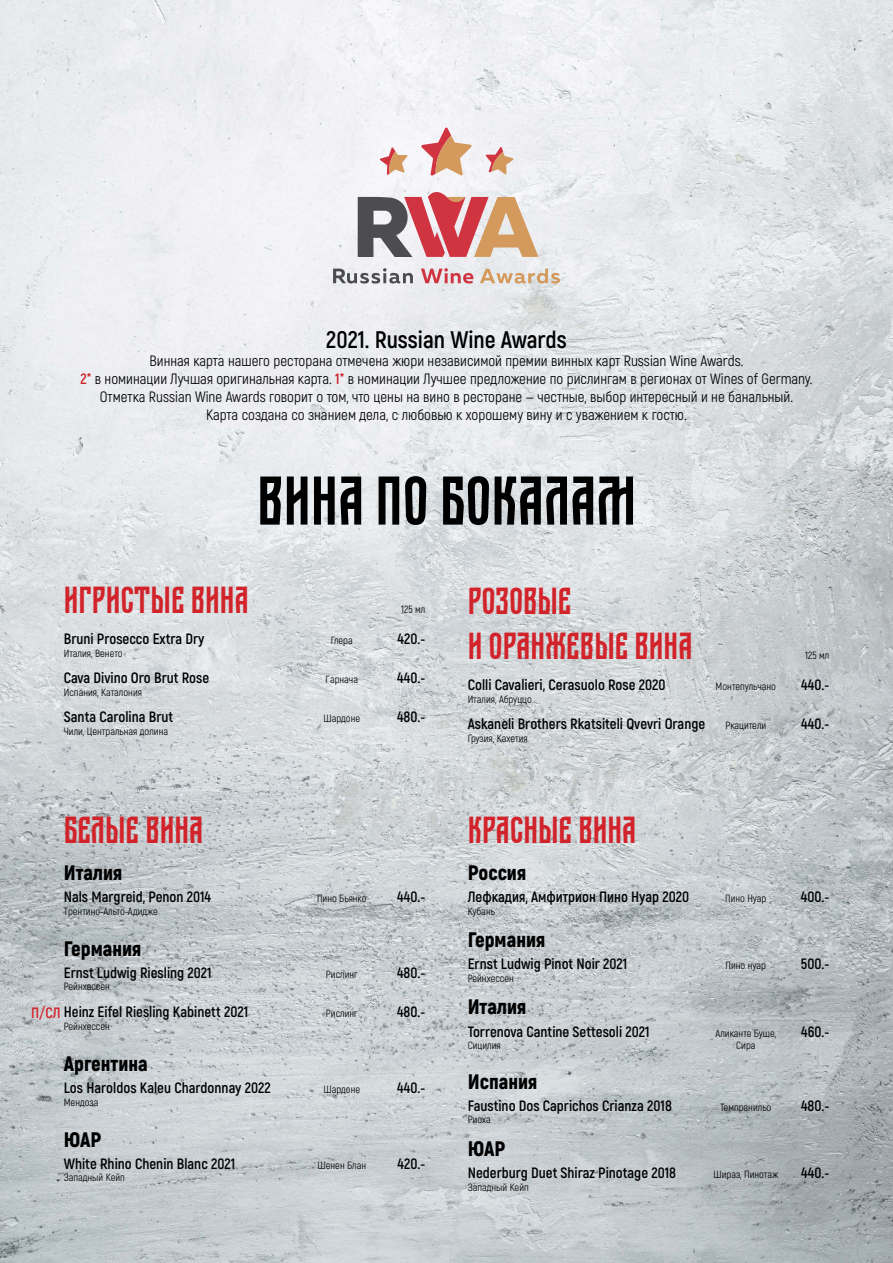
<style>
.page{position:relative;width:893px;height:1263px;background:#fff}
.page>*{position:absolute;margin:0;border:0;box-sizing:border-box;transform-origin:0 0}
.t1{font:69.3px "Dobrozrachniy";color:#000}
.t2{font:37.5px/45px "Dobrozrachniy";color:#d2232a}
.t3{font:700 24px "Akrobat";color:#000}
.t4{font:900 21px "Akrobat";color:#000}
.t5{font:700 15px "Akrobat";color:#000}
.t6{font:15px/18px "Akrobat";color:#000;text-align:center}
.t7{font:10.5px/12.6px "Akrobat";color:#000;text-align:center}
.s1{font-weight:700;color:#cf1f26}
.s2{color:#d2232a}
</style>
<div class="page">
<img style="left:0;top:0;width:893px;height:1263px">
<svg style="left:486px;top:147px;width:28px;height:28px"></svg>
<svg style="left:333px;top:268px;width:80px;height:16px"></svg>
<svg style="left:421px;top:268px;width:52px;height:16px"></svg>
<svg style="left:480px;top:269px;width:80px;height:15px"></svg>
<svg style="left:358px;top:186px;width:180px;height:71px"></svg>
<svg style="left:421px;top:127px;width:51px;height:49px"></svg>
<svg style="left:380px;top:147px;width:28px;height:28px"></svg>
<h3 class="t3" style="left:326px;top:325px;width:242px">2021. Russian Wine Awards</h3>
<p class="t6" style="left:81px;top:352px;width:733px">Винная карта нашего ресторана отмечена жюри независимой премии винных карт Russian Wine Awards.<br><span class="s1">2*</span> в номинации Лучшая оригинальная карта. <span class="s1">1*</span> в номинации Лучшее предложение по рислингам в регионах от Wines of Germany.<br>Отметка Russian Wine Awards говорит о том, что цены на вино в ресторане — честные, выбор интересный и не банальный.<br>Карта создана со знанием дела, с любовью к хорошему вину и с уважением к гостю.</p>
<h1 class="t1" style="left:257px;top:459px;width:380px">Вина по бокалам</h1>
<h2 class="t2" style="left:64px;top:578px;width:187px">Игристые вина</h2>
<p class="t5" style="left:64px;top:629px;width:142px">Bruni Prosecco Extra Dry</p>
<p class="t7" style="left:64px;top:647px;width:60px">Италия, Венето</p>
<p class="t7" style="left:401px;top:603px;width:25px">125 мл</p>
<p class="t7" style="left:331px;top:634px;width:23px">Глера</p>
<p class="t5" style="left:398px;top:629px;width:29px">420.-</p>
<h2 class="t2" style="left:468px;top:579px;width:226px">Розовые<br>и оранжЕвые ВИНА</h2>
<p class="t7" style="left:805px;top:649px;width:25px">125 мл</p>
<p class="t5" style="left:64px;top:668px;width:147px">Cava Divino Oro Brut Rose</p>
<p class="t7" style="left:64px;top:686px;width:80px">Испания, Каталония</p>
<p class="t7" style="left:326px;top:673px;width:34px">Гарнача</p>
<p class="t5" style="left:397px;top:668px;width:30px">440.-</p>
<p class="t5" style="left:468px;top:675px;width:199px">Colli Cavalieri, Cerasuolo Rose 2020</p>
<p class="t7" style="left:468px;top:692px;width:66px">Италия, Абруццо</p>
<p class="t7" style="left:716px;top:680px;width:62px">Монтепульчано</p>
<p class="t5" style="left:801px;top:675px;width:30px">440.-</p>
<p class="t5" style="left:64px;top:708px;width:111px">Santa Carolina Brut</p>
<p class="t7" style="left:64px;top:725px;width:106px">Чили, Центральная долина</p>
<p class="t7" style="left:324px;top:712px;width:38px">Шардоне</p>
<p class="t5" style="left:397px;top:708px;width:30px">480.-</p>
<p class="t5" style="left:468px;top:714px;width:239px">Askaneli Brothers Rkatsiteli Qvevri Orange</p>
<p class="t7" style="left:468px;top:732px;width:62px">Грузия, Кахетия</p>
<p class="t7" style="left:725px;top:719px;width:42px">Ркацители</p>
<p class="t5" style="left:801px;top:714px;width:30px">440.-</p>
<h2 class="t2" style="left:64px;top:807px;width:141px">БЕЛЫЕ ВИНА</h2>
<h3 class="t4" style="left:64px;top:859px;width:60px">Италия</h3>
<p class="t5" style="left:64px;top:887px;width:149px">Nals Margreid, Penon 2014</p>
<p class="t7" style="left:64px;top:904px;width:96px">Трентино-Альто-Адидже</p>
<h3 class="t4" style="left:64px;top:934px;width:79px">Германия</h3>
<p class="t5" style="left:64px;top:963px;width:149px">Ernst Ludwig Riesling 2021</p>
<p class="t7" style="left:64px;top:980px;width:48px">Рейнхессен</p>
<p class="t5" style="left:31px;top:1002px;width:219px"><span class="s2">П/СЛ</span> Heinz Eifel Riesling Kabinett 2021</p>
<p class="t7" style="left:64px;top:1020px;width:48px">Рейнхессен</p>
<h3 class="t4" style="left:64px;top:1050px;width:86px">Аргентина</h3>
<p class="t5" style="left:64px;top:1078px;width:208px">Los Haroldos Kaleu Chardonnay 2022</p>
<p class="t7" style="left:64px;top:1095px;width:36px">Мендоза</p>
<h3 class="t4" style="left:64px;top:1125px;width:39px">ЮАР</h3>
<p class="t5" style="left:64px;top:1154px;width:173px">White Rhino Chenin Blanc 2021</p>
<p class="t7" style="left:64px;top:1171px;width:63px">Западный Кейп</p>
<p class="t7" style="left:317px;top:892px;width:51px">Пино Бьянко</p>
<p class="t5" style="left:397px;top:887px;width:30px">440.-</p>
<p class="t7" style="left:326px;top:968px;width:33px">Рислинг</p>
<p class="t5" style="left:397px;top:963px;width:30px">480.-</p>
<p class="t7" style="left:326px;top:1007px;width:33px">Рислинг</p>
<p class="t5" style="left:397px;top:1002px;width:30px">480.-</p>
<p class="t7" style="left:324px;top:1083px;width:38px">Шардоне</p>
<p class="t5" style="left:397px;top:1078px;width:30px">440.-</p>
<p class="t7" style="left:318px;top:1159px;width:50px">Шенен Блан</p>
<p class="t5" style="left:398px;top:1154px;width:29px">420.-</p>
<h2 class="t2" style="left:468px;top:807px;width:170px">Красные ВИНА</h2>
<h3 class="t4" style="left:468px;top:859px;width:60px">Россия</h3>
<p class="t5" style="left:468px;top:887px;width:223px">Лефкадия, Амфитрион Пино Нуар 2020</p>
<p class="t7" style="left:468px;top:904px;width:29px">Кубань</p>
<h3 class="t4" style="left:468px;top:926px;width:79px">Германия</h3>
<p class="t5" style="left:468px;top:955px;width:161px">Ernst Ludwig Pinot Noir 2021</p>
<p class="t7" style="left:468px;top:972px;width:48px">Рейнхессен</p>
<h3 class="t4" style="left:468px;top:993px;width:60px">Италия</h3>
<p class="t5" style="left:468px;top:1022px;width:183px">Torrenova Cantine Settesoli 2021</p>
<p class="t7" style="left:468px;top:1039px;width:34px">Сицилия</p>
<h3 class="t4" style="left:468px;top:1067px;width:71px">Испания</h3>
<p class="t5" style="left:468px;top:1096px;width:206px">Faustino Dos Caprichos Crianza 2018</p>
<p class="t7" style="left:468px;top:1113px;width:25px">Риоха</p>
<h3 class="t4" style="left:468px;top:1135px;width:39px">ЮАР</h3>
<p class="t5" style="left:468px;top:1164px;width:210px">Nederburg Duet Shiraz Pinotage 2018</p>
<p class="t7" style="left:468px;top:1181px;width:63px">Западный Кейп</p>
<p class="t7" style="left:725px;top:892px;width:43px">Пино Нуар</p>
<p class="t5" style="left:801px;top:887px;width:30px">400.-</p>
<p class="t7" style="left:726px;top:959px;width:42px">Пино нуар</p>
<p class="t5" style="left:801px;top:955px;width:30px">500.-</p>
<p class="t7" style="left:715px;top:1027px;width:62px">Аликанте Буше,<br>Сира</p>
<p class="t5" style="left:801px;top:1022px;width:29px">460.-</p>
<p class="t7" style="left:720px;top:1101px;width:53px">Темпранильо</p>
<p class="t5" style="left:801px;top:1096px;width:30px">480.-</p>
<p class="t7" style="left:713px;top:1168px;width:66px">Шираз, Пинотаж</p>
<p class="t5" style="left:801px;top:1164px;width:30px">440.-</p>
</div>
